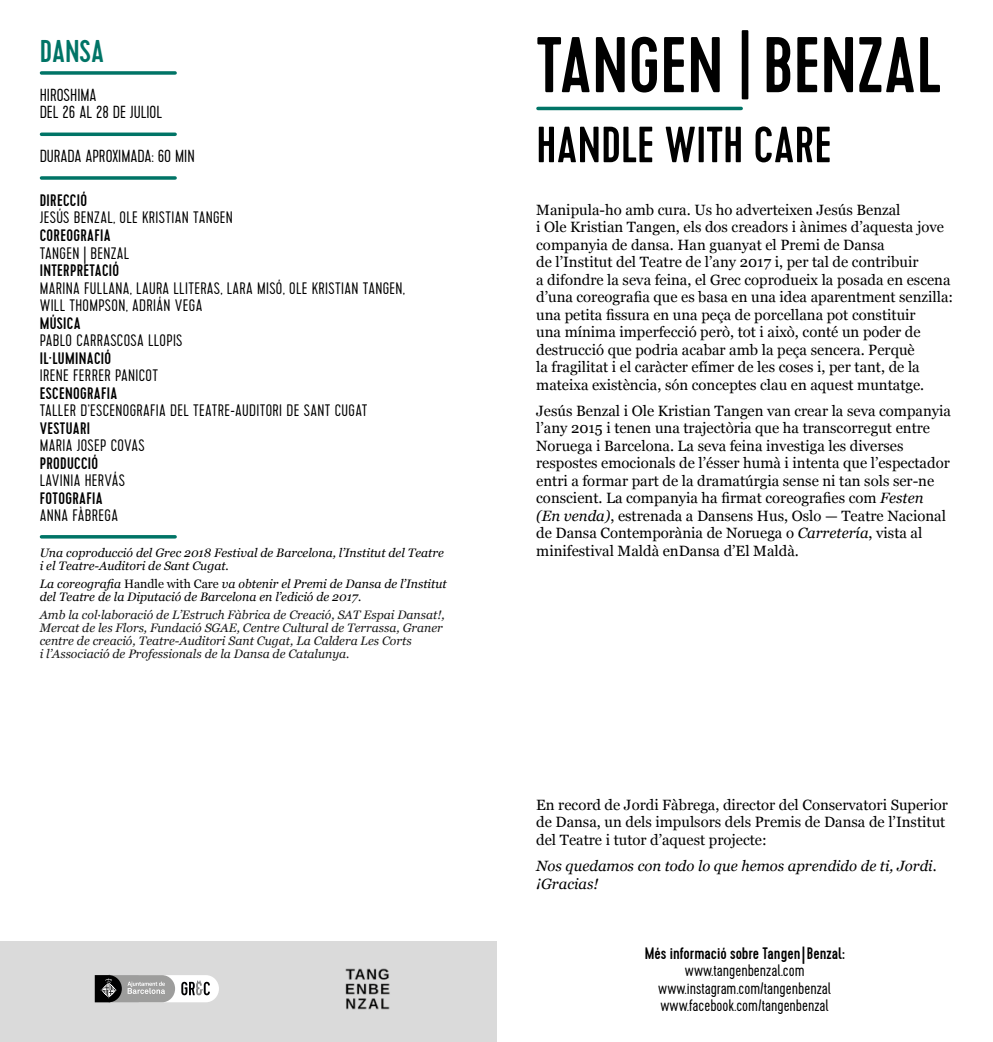
<style>
.page{position:relative;width:993px;height:1042px;background:#fff}
.page>*{position:absolute;margin:0;border:0;box-sizing:border-box;transform-origin:0 0}
.t1{font:500 78.75px "Cervo";color:#000}
.t2{font:500 50.75px "Cervo";color:#000}
.t3{font:500 31.5px "Cervo";color:#007466}
.t4{font:300 17.5px/17.5px "Cervo";color:#000}
.t5{font:300 16.62px/17.5px "Cervo";letter-spacing:.02em;color:#000}
.t6{font:500 16.62px "Cervo";letter-spacing:.02em;color:#000}
.t7{font:300 16.62px/17.5px "Cervo";color:#000;text-align:center}
.t8{font:500 16.62px "Cervo";color:#000}
.t9{font:14.88px/17.5px "Georgia";color:#000}
.t10{font:italic 14.88px/17.5px "Georgia";color:#000}
.t11{font:italic 12.25px/13.1px "Georgia";color:#1a1a1a}
.t12{font:italic 12.25px/13.1px "Georgia";color:#000}
.s1{font-style:normal}
.s2{font-style:italic}
</style>
<div class="page">
<div style="left:0;top:941px;width:496px;height:101px;background:#dadada"></div>
<svg style="left:41px;top:176px;width:134px;height:4px"></svg>
<hr style="left:41px;top:535px;width:134px;height:3px;background:#007466">
<hr style="left:537px;top:107px;width:204px;height:3px;background:#007466">
<svg style="left:41px;top:71px;width:134px;height:4px"></svg>
<hr style="left:41px;top:133px;width:134px;height:3px;background:#007466">
<svg style="left:95px;top:975px;width:124px;height:27px;background:#a1a1a0"></svg>
<img style="left:345px;top:968px;width:45px;height:42px">
<h3 class="t3" style="left:40px;top:32px;width:66px">DANSA</h3>
<p class="t4" style="left:40px;top:87px;width:124px">HIROSHIMA<br>DEL 26 AL 28 DE JULIOL</p>
<p class="t4" style="left:40px;top:148px;width:156px">DURADA APROXIMADA: 60 MIN</p>
<p class="t6" style="left:40px;top:190px;width:49px">DIRECCIÓ</p>
<p class="t5" style="left:40px;top:210px;width:195px">JESÚS BENZAL, OLE KRISTIAN TANGEN</p>
<p class="t6" style="left:40px;top:225px;width:73px">COREOGRAFIA</p>
<p class="t5" style="left:40px;top:245px;width:91px">TANGEN | BENZAL</p>
<p class="t6" style="left:40px;top:260px;width:81px">INTERPRETACIÓ</p>
<p class="t5" style="left:40px;top:280px;width:367px">MARINA FULLANA, LAURA LLITERAS, LARA MISÓ, OLE KRISTIAN TANGEN,<br>WILL THOMPSON, ADRIÁN VEGA</p>
<p class="t6" style="left:40px;top:313px;width:42px">MÚSICA</p>
<p class="t5" style="left:40px;top:332px;width:144px">PABLO CARRASCOSA LLOPIS</p>
<p class="t6" style="left:40px;top:348px;width:73px">IL·LUMINACIÓ</p>
<p class="t5" style="left:40px;top:367px;width:120px">IRENE FERRER PANICOT</p>
<p class="t6" style="left:40px;top:383px;width:79px">ESCENOGRAFIA</p>
<p class="t5" style="left:40px;top:402px;width:329px">TALLER D’ESCENOGRAFIA DEL TEATRE-AUDITORI DE SANT CUGAT</p>
<p class="t6" style="left:40px;top:418px;width:52px">VESTUARI</p>
<p class="t5" style="left:40px;top:437px;width:106px">MARIA JOSEP COVAS</p>
<p class="t6" style="left:40px;top:453px;width:60px">PRODUCCIÓ</p>
<p class="t5" style="left:40px;top:472px;width:87px">LAVINIA HERVÁS</p>
<p class="t6" style="left:40px;top:488px;width:64px">FOTOGRAFIA</p>
<p class="t5" style="left:40px;top:507px;width:80px">ANNA FÀBREGA</p>
<p class="t12" style="left:40px;top:545px;width:405px">Una coproducció del Grec 2018 Festival de Barcelona, l’Institut del Teatre i el Teatre-Auditori de Sant Cugat.</p>
<p class="t12" style="left:40px;top:576px;width:408px">La coreografia <span class="s1">Handle with Care</span> va obtenir el Premi de Dansa de l’Institut del Teatre de la Diputació de Barcelona en l’edició de 2017.</p>
<p class="t11" style="left:40px;top:608px;width:406px">Amb la col·laboració de L’Estruch Fàbrica de Creació, SAT Espai Dansat!, Mercat de les Flors, Fundació SGAE, Centre Cultural de Terrassa, Graner centre de creació, Teatre-Auditori Sant Cugat, La Caldera Les Corts<br>i l’Associació de Professionals de la Dansa de Catalunya.</p>
<h1 class="t1" style="left:536px;top:19px;width:406px">TANGEN <sup>|</sup> BENZAL</h1>
<h2 class="t2" style="left:536px;top:115px;width:297px">HANDLE WITH CARE</h2>
<p class="t9" style="left:536px;top:200px;width:418px">Manipula-ho amb cura. Us ho adverteixen Jesús Benzal<br>i Ole Kristian Tangen, els dos creadors i ànimes d’aquesta jove companyia de dansa. Han guanyat el Premi de Dansa<br>de l’Institut del Teatre de l’any 2017 i, per tal de contribuir<br>a difondre la seva feina, el Grec coprodueix la posada en escena d’una coreografia que es basa en una idea aparentment senzilla: una petita fissura en una peça de porcellana pot constituir<br>una mínima imperfecció però, tot i això, conté un poder de destrucció que podria acabar amb la peça sencera. Perquè<br>la fragilitat i el caràcter efímer de les coses i, per tant, de la mateixa existència, són conceptes clau en aquest muntatge.</p>
<p class="t9" style="left:536px;top:401px;width:416px">Jesús Benzal i Ole Kristian Tangen van crear la seva companyia l’any 2015 i tenen una trajectòria que ha transcorregut entre Noruega i Barcelona. La seva feina investiga les diverses respostes emocionals de l’ésser humà i intenta que l’espectador entri a formar part de la dramatúrgia sense ni tan sols ser-ne conscient. La companyia ha firmat coreografies com <span class="s2">Festen (En venda)</span>, estrenada a Dansens Hus, Oslo — Teatre Nacional de Dansa Contemporània de Noruega o <span class="s2">Carretería</span>, vista al minifestival Maldà enDansa d’El Maldà.</p>
<p class="t9" style="left:536px;top:795px;width:413px">En record de Jordi Fàbrega, director del Conservatori Superior de Dansa, un dels impulsors dels Premis de Dansa de l’Institut del Teatre i tutor d’aquest projecte:</p>
<p class="t10" style="left:536px;top:856px;width:402px">Nos quedamos con todo lo que hemos aprendido de ti, Jordi. ¡Gracias!</p>
<p class="t8" style="left:644px;top:943px;width:201px">Més informació sobre Tangen | Benzal:</p>
<p class="t7" style="left:658px;top:962px;width:174px">www.tangenbenzal.com www.instagram.com/tangenbenzal www.facebook.com/tangenbenzal</p>
</div>
